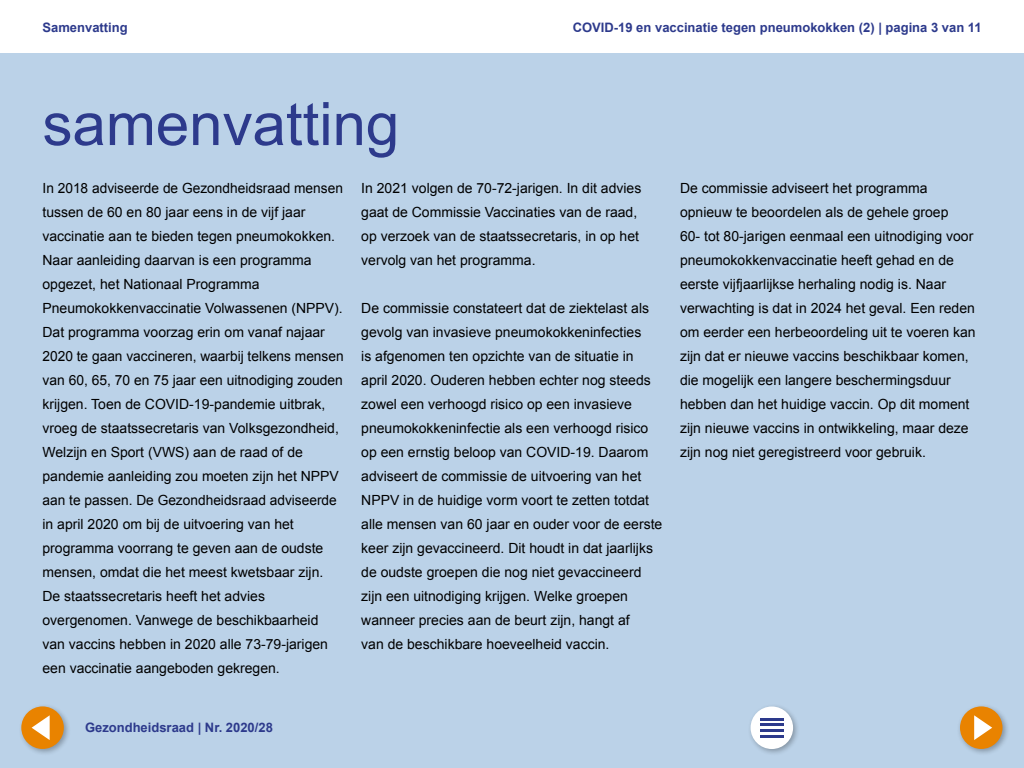
<style>
.page{position:relative;width:1024px;height:768px;background:#fff}
.page>*{position:absolute;margin:0;border:0;box-sizing:border-box;transform-origin:0 0}
.Hoodfstuk_Titel_Same{font:60px "Arial";color:#2d3a8c}
.Plat_z_ruimte{font:14px/24px "Arial";color:#000}
.t1{font:700 13px "Arial";color:#2d3a8c}
</style>
<div class="page">
<div style="left:0;top:54px;width:1024px;height:714px;background:#bbd2e8"></div>
<div style="left:18px;top:703px;width:53px;height:53px;background:#000;opacity:.3"></div>
<div style="left:21px;top:706px;width:43px;height:43px;background:#e98300;border-radius:50%"></div>
<svg style="left:32px;top:715px;width:18px;height:25px"></svg>
<div style="left:747px;top:703px;width:53px;height:53px;background:#000;opacity:.3"></div>
<div style="left:751px;top:707px;width:42px;height:42px;background:#fff;border-radius:50%"></div>
<hr style="left:760px;top:718px;width:24px;height:2px;background:#2d3a8c">
<hr style="left:760px;top:724px;width:24px;height:2px;background:#2d3a8c">
<hr style="left:760px;top:730px;width:24px;height:2px;background:#2d3a8c">
<hr style="left:760px;top:735px;width:24px;height:2px;background:#2d3a8c">
<div style="left:957px;top:703px;width:53px;height:53px;background:#000;opacity:.3"></div>
<div style="left:960px;top:706px;width:43px;height:43px;background:#e98300;border-radius:50%"></div>
<svg style="left:974px;top:715px;width:18px;height:25px"></svg>
<p class="t1" style="left:43px;top:19px;width:87px">Samenvatting</p>
<p class="t1" style="left:573px;top:19px;width:410px">COVID-19 en vaccinatie tegen pneumokokken (2) | pagina 3 van 11</p>
<h1 class="Hoodfstuk_Titel_Same" style="left:43px;top:85px;width:358px">samenvatting</h1>
<p class="Plat_z_ruimte" style="left:43px;top:176px;width:303px">In 2018 adviseerde de Gezondheidsraad mensen tussen de 60 en 80 jaar eens in de vijf jaar vaccinatie aan te bieden tegen pneumokokken.<br>Naar aanleiding daarvan is een programma opgezet, het Nationaal Programma Pneumokokkenvaccinatie Volwassenen (NPPV).<br>Dat programma voorzag erin om vanaf najaar 2020 te gaan vaccineren, waarbij telkens mensen van 60, 65, 70 en 75 jaar een uitnodiging zouden krijgen. Toen de COVID-19-pandemie uitbrak, vroeg de staatssecretaris van Volksgezondheid, Welzijn en Sport (VWS) aan de raad of de pandemie aanleiding zou moeten zijn het NPPV aan te passen. De Gezondheidsraad adviseerde in april 2020 om bij de uitvoering van het programma voorrang te geven aan de oudste mensen, omdat die het meest kwetsbaar zijn.<br>De staatssecretaris heeft het advies overgenomen. Vanwege de beschikbaarheid van vaccins hebben in 2020 alle 73-79-jarigen een vaccinatie aangeboden gekregen.</p>
<p class="Plat_z_ruimte" style="left:361px;top:176px;width:282px">In 2021 volgen de 70-72-jarigen. In dit advies gaat de Commissie Vaccinaties van de raad, op verzoek van de staatssecretaris, in op het vervolg van het programma.</p>
<p class="Plat_z_ruimte" style="left:361px;top:296px;width:303px">De commissie constateert dat de ziektelast als gevolg van invasieve pneumokokkeninfecties<br>is afgenomen ten opzichte van de situatie in april 2020. Ouderen hebben echter nog steeds zowel een verhoogd risico op een invasieve pneumokokkeninfectie als een verhoogd risico op een ernstig beloop van COVID-19. Daarom adviseert de commissie de uitvoering van het NPPV in de huidige vorm voort te zetten totdat alle mensen van 60 jaar en ouder voor de eerste keer zijn gevaccineerd. Dit houdt in dat jaarlijks de oudste groepen die nog niet gevaccineerd zijn een uitnodiging krijgen. Welke groepen wanneer precies aan de beurt zijn, hangt af<br>van de beschikbare hoeveelheid vaccin.</p>
<p class="Plat_z_ruimte" style="left:680px;top:176px;width:297px">De commissie adviseert het programma opnieuw te beoordelen als de gehele groep<br>60- tot 80-jarigen eenmaal een uitnodiging voor pneumokokkenvaccinatie heeft gehad en de eerste vijfjaarlijkse herhaling nodig is. Naar verwachting is dat in 2024 het geval. Een reden om eerder een herbeoordeling uit te voeren kan zijn dat er nieuwe vaccins beschikbaar komen, die mogelijk een langere beschermingsduur hebben dan het huidige vaccin. Op dit moment zijn nieuwe vaccins in ontwikkeling, maar deze zijn nog niet geregistreerd voor gebruik.</p>
<p class="t1" style="left:85px;top:719px;width:189px">Gezondheidsraad | Nr. 2020/28</p>
</div>
